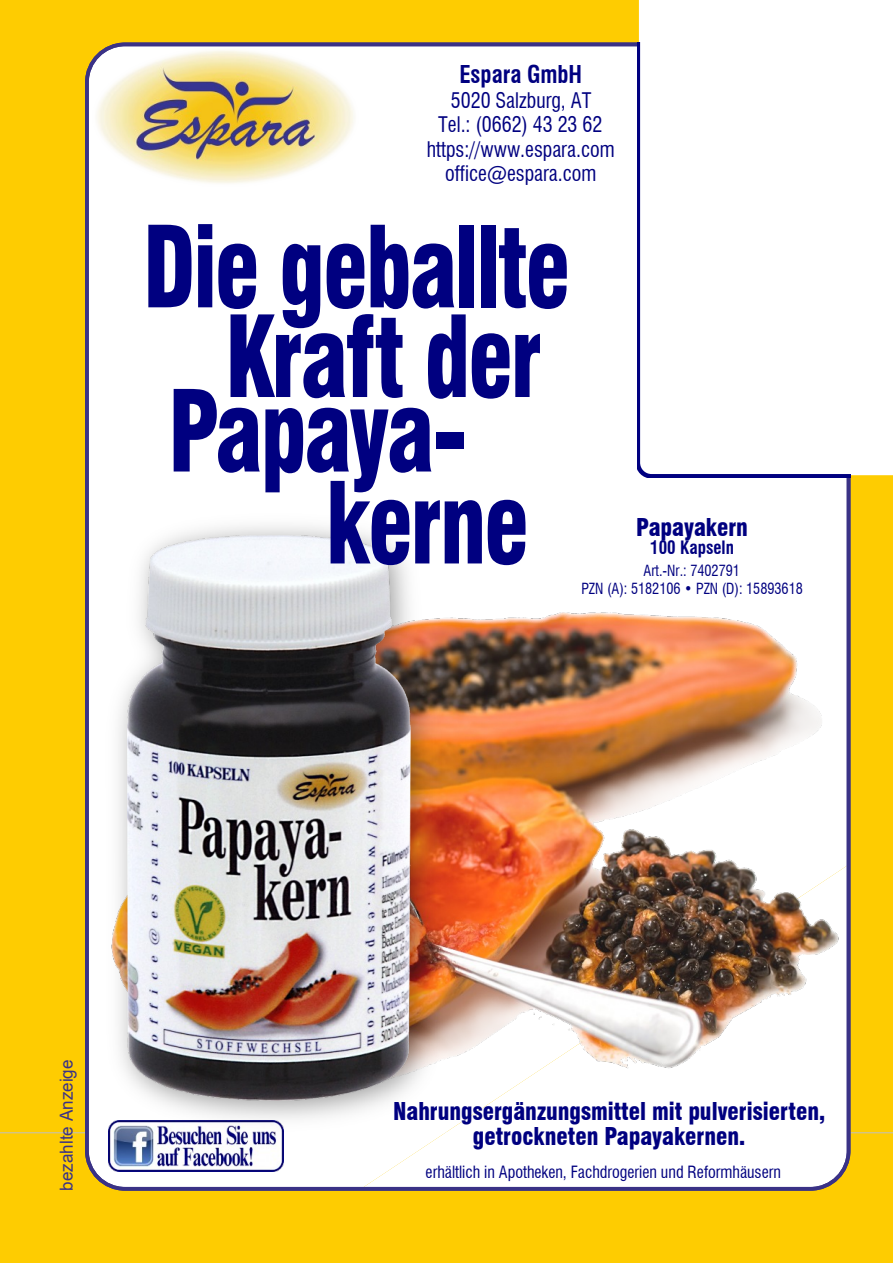
<style>
.page{position:relative;width:893px;height:1263px;background:#fecc01}
.page>*{position:absolute;margin:0;border:0;box-sizing:border-box;transform-origin:0 0}
.t1{font:900 condensed 109.8px/89.7px "Swiss 721 BT";letter-spacing:-.025em;color:#000080;text-align:center;scale:.83 1}
.t2{font:900 condensed 24px/24.5px "Swiss 721 BT";color:#000080;text-align:center;scale:.95 1}
.t3{font:700 condensed 24px "Swiss 721 BT";color:#000080;scale:.95 1}
.t4{font:condensed 21px/24.5px "Swiss 721 BT";color:#000080;text-align:center;scale:.95 1}
.t5{font:18px "Arial";color:#3a3286;scale:.95 1}
.t6{font:700 condensed 18px "Swiss 721 BT";color:#000080;scale:.95 1}
.t7{font:condensed 16.5px "Swiss 721 BT";color:#000080}
.t8{font:condensed 15px/18px "Swiss 721 BT";color:#000080;text-align:center;scale:.95 1}
</style>
<div class="page">
<svg style="left:0;top:1133px;width:893px;height:1px"></svg>
<div style="left:90px;top:477px;width:759px;height:709px;background:#fff"></div>
<div style="left:90px;top:44px;width:597px;height:459px;background:#fff"></div>
<img style="left:90px;top:595px;width:749px;height:520px">
<img style="left:92px;top:48px;width:267px;height:138px">
<img style="left:109px;top:1140px;width:174px;height:31px">
<img style="left:98px;top:505px;width:352px;height:635px">
<img style="left:128px;top:535px;width:283px;height:566px">
<div style="left:639px;top:0;width:254px;height:475px;background:#fff"></div>
<div style="left:637px;top:43px;width:213px;height:434px;background:#fff"></div>
<p class="t3" style="left:459px;top:65px;width:131px">Espara GmbH</p>
<p class="t4" style="left:427px;top:90px;width:199px">5020 Salzburg, AT<br>Tel.: (0662) 43 23 62 https://www.espara.com office@espara.com</p>
<h1 class="t1" style="left:143px;top:234px;width:517px">Die geballte<br>Kraft der</h1>
<h1 class="t1" style="left:326px;top:397px;width:247px;line-height:91.9px;text-align:left;text-indent:-158px">Papaya&shy;kerne</h1>
<p class="t2" style="left:636px;top:517px;width:119px">Papayakern</p>
<p class="t6" style="left:650px;top:541px;width:90px">100 Kapseln</p>
<p class="t8" style="left:581px;top:563px;width:235px">Art.-Nr.: 7402791<br>PZN (A): 5182106 • PZN (D): 15893618</p>
<p class="t5" style="left:60px;top:1191px;width:139px;rotate:-90deg">bezahlte Anzeige</p>
<p class="t2" style="left:393px;top:1102px;width:456px">Nahrungsergänzungsmittel mit pulverisierten, getrockneten Papayakernen.</p>
<p class="t7" style="left:426px;top:1165px;width:357px">erhältlich in Apotheken, Fachdrogerien und Reformhäusern</p>
</div>
